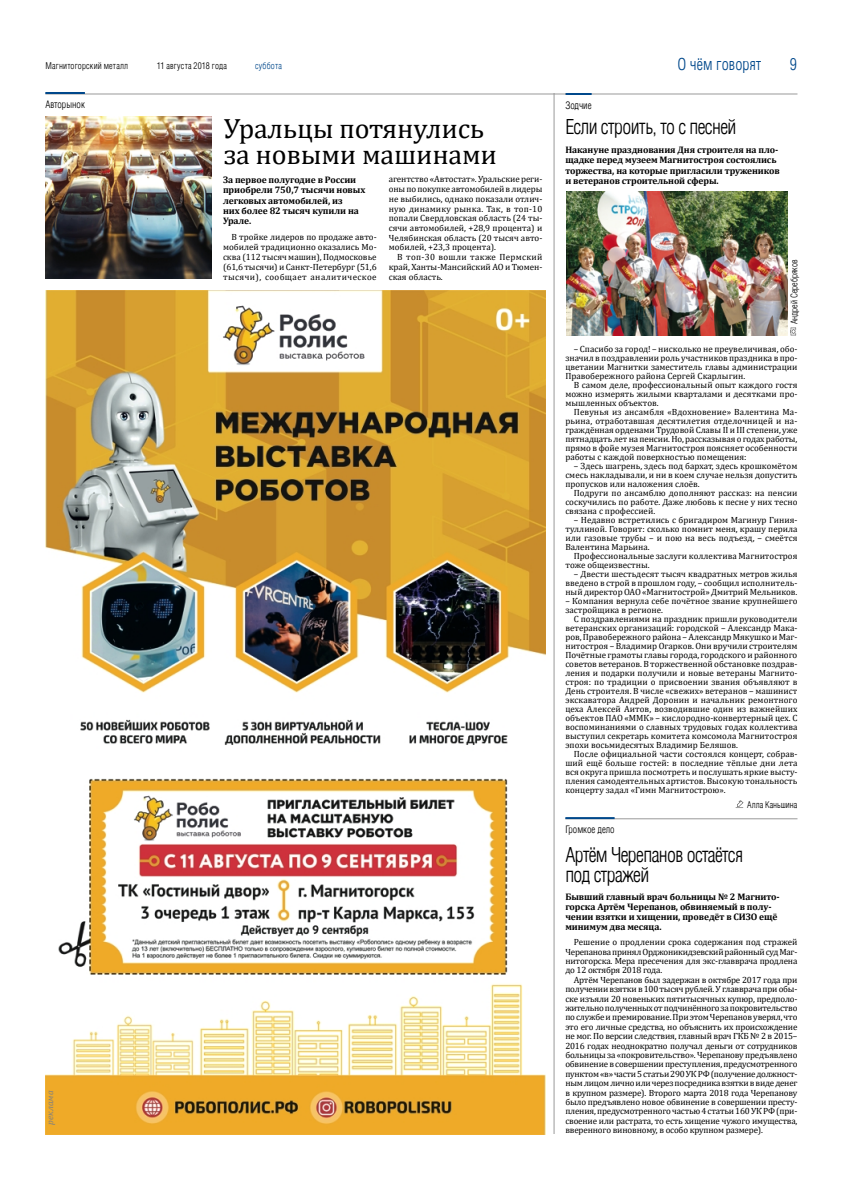
<style>
.page{position:relative;width:842px;height:1191px;background:#fff}
.page>*{position:absolute;margin:0;border:0;box-sizing:border-box;transform-origin:0 0}
.t1{font:28px/26px "Cambria";letter-spacing:-.01em;color:#000}
.t2{font:300 condensed 20px/20px "AG Letterica";letter-spacing:-.03em;color:#000}
.t3{font:300 condensed 16px "AG Letterica";color:#00488b}
.t4{font:300 condensed 10px "AG Letterica";color:#000}
.t5{font:700 9.5px/10.3px "Cambria";letter-spacing:-.01em;color:#000}
.t6{font:9px/9px "Cambria";color:#000;text-align:justify}
.t7{font:300 condensed 9px "AG Letterica";letter-spacing:.005em;color:#000}
.t8{font:300 condensed 9px "AG Letterica";letter-spacing:.02em;color:#00488b}
.t9{font:italic 9px "Cambria";color:#808080}
</style>
<div class="page">
<svg style="left:790px;top:328px;width:6px;height:8px"></svg>
<hr style="left:554px;top:93px;width:1px;height:1041px;background:#999">
<hr style="left:565px;top:94px;width:232px;height:1px;background:#999">
<hr style="left:565px;top:93px;width:27px;height:2px;background:#00488b">
<svg style="left:736px;top:800px;width:7px;height:8px"></svg>
<hr style="left:565px;top:819px;width:232px;height:1px;background:#999">
<hr style="left:565px;top:817px;width:50px;height:2px;background:#00488b">
<hr style="left:45px;top:94px;width:521px;height:1px;background:#999">
<hr style="left:45px;top:92px;width:40px;height:2px;background:#00488b">
<img style="left:45px;top:290px;width:500px;height:844px">
<img style="left:566px;top:191px;width:221px;height:145px">
<img style="left:45px;top:117px;width:167px;height:162px">
<p class="t7" style="left:45px;top:61px;width:84px">Магнитогорский металл</p>
<p class="t7" style="left:157px;top:61px;width:72px">11 августа 2018 года</p>
<p class="t8" style="left:255px;top:61px;width:28px">суббота</p>
<h3 class="t3" style="left:677px;top:55px;width:86px">О чём говорят</h3>
<h3 class="t3" style="left:790px;top:55px;width:9px">9</h3>
<p class="t4" style="left:45px;top:99px;width:41px">Авторынок</p>
<p class="t9" style="left:44px;top:1125px;width:36px;rotate:-90deg">реклама</p>
<h1 class="t1" style="left:224px;top:115px;width:275px">Уральцы потянулись за новыми машинами</h1>
<p class="t5" style="left:223px;top:174px;width:144px">За первое полугодие в России приобрели 750,7 тысячи новых легковых автомобилей, из<br>них более 82 тысяч купили на<br>Урале.</p>
<p class="t6" style="left:223px;top:232px;width:155px;line-height:10px;text-indent:9px">В тройке лидеров по продаже авто&shy;мобилей традиционно оказались Мо&shy;сква (112 тысяч машин), Подмосковье (61,6 тысячи) и Санкт-Петербург (51,6 тысячи), сообщает аналитическое</p>
<p class="t6" style="left:389px;top:174px;width:155px;line-height:9.7px">агентство «Автостат». Уральские реги&shy;оны по покупке автомобилей в лидеры не выбились, однако показали отлич&shy;ную динамику рынка. Так, в топ-10 попали Свердловская область (24 ты&shy;сячи автомобилей, +28,9 процента) и Челябинская область (20 тысяч авто&shy;мобилей, +23,3 процента).</p>
<p class="t6" style="left:389px;top:252px;width:155px;line-height:9.9px;text-indent:9px">В топ-30 вошли также Пермский край, Ханты-Мансийский АО и Тюмен&shy;ская область.</p>
<p class="t4" style="left:565px;top:100px;width:28px">Зодчие</p>
<h2 class="t2" style="left:565px;top:116px;width:173px">Если строить, то с песней</h2>
<p class="t5" style="left:565px;top:144px;width:216px">Накануне празднования Дня строителя на пло&shy;щадке перед музеем Магнитостроя состоялись торжества, на которые пригласили тружеников и ветеранов строительной сферы.</p>
<p class="t7" style="left:789px;top:324px;width:66px;rotate:-90deg">Андрей Серебряков</p>
<p class="t6" style="left:565px;top:344px;width:234px;text-indent:9px">– Спасибо за город! – нисколько не преувеличивая, обо&shy;значил в поздравлении роль участников праздника в про&shy;цветании Магнитки заместитель главы администрации Правобережного района Сергей Скарлыгин.</p>
<p class="t6" style="left:565px;top:380px;width:234px;text-indent:9px">В самом деле, профессиональный опыт каждого гостя можно измерять жилыми кварталами и десятками про&shy;мышленных объектов.</p>
<p class="t6" style="left:565px;top:407px;width:234px;text-indent:9px">Певунья из ансамбля «Вдохновение» Валентина Ма&shy;рьина, отработавшая десятилетия отделочницей и на&shy;граждённая орденами Трудовой Славы II и III степени, уже пятнадцать лет на пенсии. Но, рассказывая о годах работы, прямо в фойе музея Магнитостроя поясняет особенности работы с каждой поверхностью помещения:</p>
<p class="t6" style="left:565px;top:461px;width:234px;text-indent:9px">– Здесь шагрень, здесь под бархат, здесь крошкомётом смесь накладывали, и ни в коем случае нельзя допустить пропусков или наложения слоёв.</p>
<p class="t6" style="left:565px;top:488px;width:234px;text-indent:9px">Подруги по ансамблю дополняют рассказ: на пенсии соскучились по работе. Даже любовь к песне у них тесно связана с профессией.</p>
<p class="t6" style="left:565px;top:515px;width:234px;text-indent:8px">– Недавно встретились с бригадиром Магинур Гиния&shy;туллиной. Говорит: сколько помнит меня, крашу перила или газовые трубы – и пою на весь подъезд, – смеётся Валентина Марьина.</p>
<p class="t6" style="left:565px;top:551px;width:234px;text-indent:9px">Профессиональные заслуги коллектива Магнитостроя тоже общеизвестны.</p>
<p class="t6" style="left:565px;top:569px;width:234px;text-indent:9px">– Двести шестьдесят тысяч квадратных метров жилья введено в строй в прошлом году, – сообщил исполнитель&shy;ный директор ОАО «Магнитострой» Дмитрий Мельников.</p>
<p class="t6" style="left:565px;top:596px;width:234px">– Компания вернула себе почётное звание крупнейшего застройщика в регионе.</p>
<p class="t6" style="left:565px;top:614px;width:234px;text-indent:9px">С поздравлениями на праздник пришли руководители ветеранских организаций: городской – Александр Мака&shy;ров, Правобережного района – Александр Мякушко и Маг&shy;нитостроя – Владимир Огарков. Они вручили строителям Почётные грамоты главы города, городского и районного советов ветеранов. В торжественной обстановке поздрав&shy;ления и подарки получили и новые ветераны Магнито&shy;строя: по традиции о присвоении звания объявляют в День строителя. В числе «свежих» ветеранов – машинист экскаватора Андрей Доронин и начальник ремонтного цеха Алексей Аитов, возводившие один из важнейших объектов ПАО «ММК» – кислородно-конвертерный цех. С воспоминаниями о славных трудовых годах коллектива выступил секретарь комитета комсомола Магнитостроя эпохи восьмидесятых Владимир Беляшов.</p>
<p class="t6" style="left:565px;top:749px;width:234px;text-indent:9px">После официальной части состоялся концерт, собрав&shy;ший ещё больше гостей: в последние тёплые дни лета вся округа пришла посмотреть и послушать яркие высту&shy;пления самодеятельных артистов. Высокую тональность концерту задал «Гимн Магнитострою».</p>
<p class="t7" style="left:747px;top:800px;width:52px">Алла Каньшина</p>
<p class="t4" style="left:565px;top:824px;width:51px">Громкое дело</p>
<h2 class="t2" style="left:565px;top:844px;width:179px">Артём Черепанов остаётся под стражей</h2>
<p class="t5" style="left:565px;top:892px;width:216px;line-height:10px">Бывший главный врач больницы № 2 Магнито&shy;горска Артём Черепанов, обвиняемый в полу&shy;чении взятки и хищении, проведёт в СИЗО ещё минимум два месяца.</p>
<p class="t6" style="left:565px;top:937px;width:234px;line-height:9.4px;text-indent:9px">Решение о продлении срока содержания под стражей Черепанова принял Орджоникидзевский районный суд Маг&shy;нитогорска. Мера пресечения для экс-главврача продлена до 12 октября 2018 года.</p>
<p class="t6" style="left:565px;top:975px;width:234px;line-height:9.4px;text-indent:9px">Артём Черепанов был задержан в октябре 2017 года при получении взятки в 100 тысяч рублей. У главврача при обы&shy;ске изъяли 20 новеньких пятитысячных купюр, предполо&shy;жительно полученных от подчинённого за покровительство по службе и премирование. При этом Черепанов уверял, что это его личные средства, но объяснить их происхождение не мог. По версии следствия, главный врач ГКБ № 2 в 2015– 2016 годах неоднократно получал деньги от сотрудников больницы за «покровительство». Черепанову предъявлено обвинение в совершении преступления, предусмотренного пунктом «в» части 5 статьи 290 УК РФ (получение должност&shy;ным лицом лично или через посредника взятки в виде денег в крупном размере). Второго марта 2018 года Черепанову было предъявлено новое обвинение в совершении престу&shy;пления, предусмотренного частью 4 статьи 160 УК РФ (при&shy;своение или растрата, то есть хищение чужого имущества, вверенного виновному, в особо крупном размере).</p>
</div>
